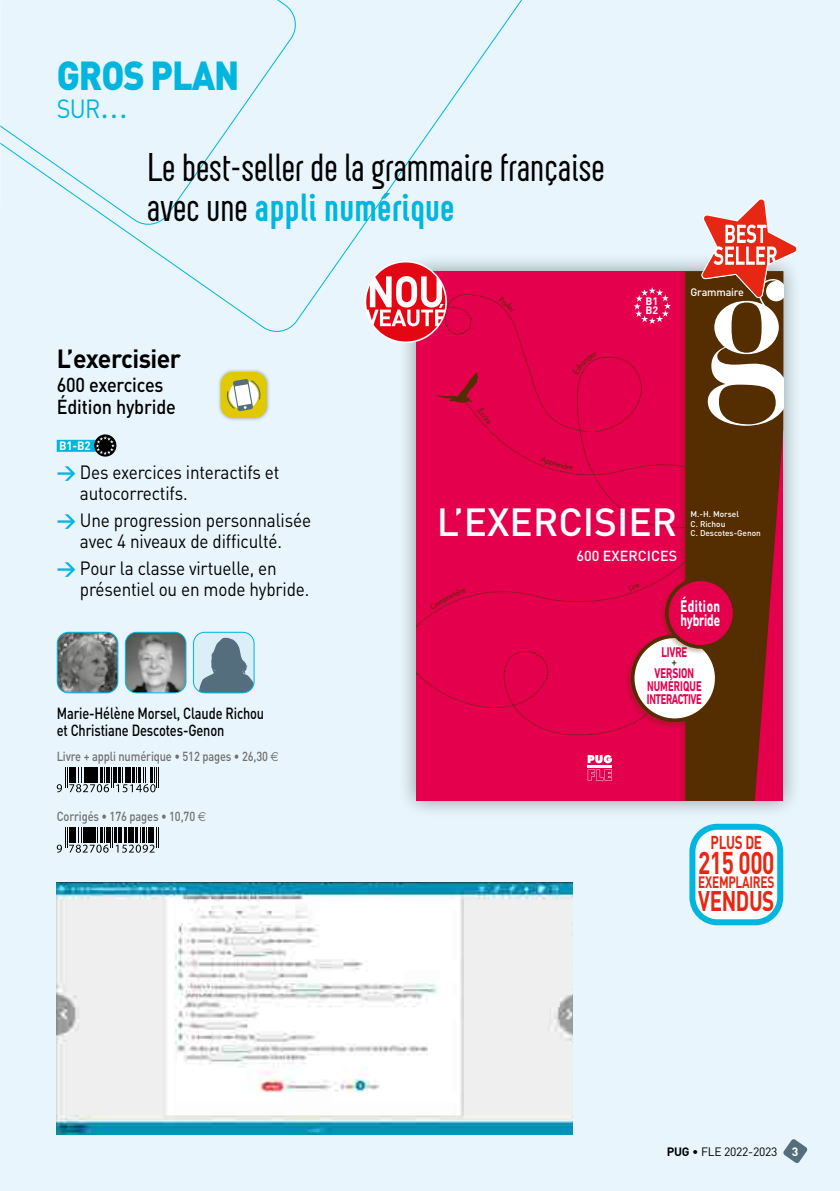
<style>
.page{position:relative;width:840px;height:1191px;background:#fff}
.page>*{position:absolute;margin:0;border:0;box-sizing:border-box;transform-origin:0 0}
.t1{font:40px/40px "Neubau";letter-spacing:-.03em;color:#000}
.t2{font:900 40px "DIN";letter-spacing:-.03em;color:#00b6df;scale:.9 1}
.t3{font:500 38.8px "DIN";color:#fff}
.t4{font:700 31px "DIN";letter-spacing:-.02em;color:#e52713;scale:.73 1}
.t5{font:700 28px "DIN";letter-spacing:-.02em;color:#e52713;scale:.73 1}
.t6{font:700 26px "DIN";letter-spacing:-.02em;color:#000;scale:.95 1}
.t7{font:26px "DIN";color:#00b6df;scale:.9 1}
.t8{font:500 20px/22px "DIN";letter-spacing:-.01em;color:#000;scale:.9 1}
.t9{font:19px/21px "DIN";letter-spacing:-.01em;color:#000;scale:.9 1}
.t10{font:700 18.4px "DIN";letter-spacing:-.02em;color:#e52713;scale:.73 1}
.t11{font:700 17.2px/14.4px "DIN Next LT Pro";letter-spacing:.01em;color:#fff;scale:.7 1}
.t12{font:700 16.2px "DIN";letter-spacing:-.02em;color:#e52713;scale:.73 1}
.t13{font:500 16px/17px "DIN";letter-spacing:-.01em;color:#000;scale:.8 1}
.t14{font:700 14.4px/13.2px "DIN Next LT Pro";letter-spacing:-.005em;color:#e5004d;text-align:center;scale:.7 1}
.t15{font:500 14.4px "DIN";color:#fff}
.t16{font:500 13px "DIN";letter-spacing:-.01em;color:#706f6f;scale:.85 1}
.t17{font:12px "DIN";letter-spacing:-.02em;color:#000}
.t18{font:700 12px "DIN";color:#fff;scale:.95 1}
.t19{font:500 11.4px "DIN Next LT Pro";color:#542d00;scale:.9 1}
.t20{font:500 10.8px "DIN";letter-spacing:-.02em;color:#fff}
.t21{font:700 10.6px/9.4px "DIN";color:#fff}
.t22{font:500 8.2px/9.4px "DIN";color:#fff}
.s1{font-family:"Neubau";font-size:40px}
.s2{font-weight:700;color:#00b6df}
.s3{font-family:"Euro Sans";font-weight:400}
.s4{font-weight:700}
.s5{font-weight:700;color:#fff}
</style>
<div class="page">
<div style="left:0;top:0;width:839px;height:1191px;background:#e8f5fc"></div>
<svg style="left:783px;top:1139px;width:24px;height:24px"></svg>
<img style="left:57px;top:883px;width:515px;height:251px">
<svg style="left:57px;top:767px;width:102px;height:25px"></svg>
<svg style="left:57px;top:827px;width:100px;height:25px"></svg>
<div style="left:397px;top:253px;width:404px;height:566px;background:#000;opacity:.4"></div>
<div style="left:416px;top:272px;width:366px;height:528px;background:#e5004d"></div>
<div style="left:685px;top:740px;width:75px;height:60px;background:#542d00"></div>
<svg style="left:587px;top:769px;width:24px;height:11px"></svg>
<hr style="left:587px;top:765px;width:24px;height:2px;background:#fff">
<svg style="left:587px;top:755px;width:24px;height:8px"></svg>
<div style="left:692px;top:826px;width:87px;height:96px;background:#fff;border-radius:25px"></div>
<div style="left:689px;top:823px;width:93px;height:102px;border:6px solid #00b6df;border-radius:25px"></div>
<div style="left:217px;top:369px;width:53px;height:52px;background:#000;opacity:.3"></div>
<div style="left:220px;top:372px;width:46px;height:46px;background:#e1c900;border-radius:13px"></div>
<svg style="left:226px;top:379px;width:35px;height:32px"></svg>
<svg style="left:0;top:0;width:522px;height:332px"></svg>
<img style="left:125px;top:632px;width:61px;height:61px">
<div style="left:125px;top:632px;width:61px;height:61px;border:1px solid #00b6df;border-radius:11px"></div>
<img style="left:57px;top:632px;width:61px;height:61px">
<div style="left:57px;top:632px;width:61px;height:61px;border:1px solid #00b6df;border-radius:11px"></div>
<div style="left:57px;top:440px;width:43px;height:12px;background:#00b6df"></div>
<svg style="left:94px;top:434px;width:22px;height:22px"></svg>
<svg style="left:96px;top:436px;width:19px;height:19px"></svg>
<div style="left:193px;top:632px;width:61px;height:61px;background:#dbeff8;border-radius:12px"></div>
<svg style="left:199px;top:637px;width:54px;height:57px"></svg>
<div style="left:193px;top:632px;width:61px;height:61px;border:1px solid #00b6df;border-radius:11px"></div>
<svg style="left:366px;top:197px;width:431px;height:543px"></svg>
<h1 class="t2" style="left:57px;top:49px;width:204px">GROS PLAN</h1>
<h3 class="t7" style="left:57px;top:93px;width:81px">SUR<span class="s1">…</span></h3>
<h1 class="t1" style="left:146px;top:147px;width:460px">Le best-seller de la grammaire française avec une <span class="s2">appli numérique</span></h1>
<h3 class="t6" style="left:57px;top:341px;width:132px">L’exercisier</h3>
<p class="t8" style="left:57px;top:373px;width:134px">600 exercices<br>Édition hybride</p>
<p class="t18" style="left:59px;top:438px;width:34px">B1-B2</p>
<p class="t21" style="left:645px;top:296px;width:14px">B1<br>B2</p>
<p class="t20" style="left:690px;top:285px;width:55px">Grammaire</p>
<p class="t9" style="left:80px;top:462px;width:223px;text-indent:-23px"><span class="s2">&gt;</span> Des exercices interactifs et autocorrectifs.</p>
<p class="t9" style="left:57px;top:509px;width:284px;text-align:center"><span class="s2">&gt;</span> Une progression personnalisée avec 4 niveaux de difficulté.</p>
<p class="t9" style="left:80px;top:557px;width:256px;text-indent:-23px"><span class="s2">&gt;</span> Pour la classe virtuelle, en présentiel ou en mode hybride.</p>
<p class="t13" style="left:57px;top:703px;width:261px">Marie-Hélène Morsel, Claude Richou et Christiane Descotes-Genon</p>
<p class="t16" style="left:57px;top:748px;width:263px">Livre + appli numérique • 512 pages • 26,30 <span class="s3">€</span></p>
<p class="t16" style="left:57px;top:808px;width:177px">Corrigés • 176 pages • 10,70 <span class="s3">€</span></p>
<h2 class="t3" style="left:436px;top:497px;width:242px">L’EXERCISIER</h2>
<p class="t15" style="left:576px;top:546px;width:102px">600 EXERCICES</p>
<p class="t22" style="left:690px;top:509px;width:50px">M.-H. Morsel<br>C. Richou</p>
<p class="t22" style="left:690px;top:528px;width:72px">C. Descotes-Genon</p>
<p class="t11" style="left:680px;top:600px;width:58px">Édition hybride</p>
<p class="t14" style="left:661px;top:647px;width:38px">LIVRE</p>
<p class="t19" style="left:671px;top:655px;width:8px">+</p>
<p class="t14" style="left:646px;top:667px;width:80px">VERSION<br>NUMÉRIQUE<br>INTERACTIVE</p>
<p class="t10" style="left:710px;top:830px;width:72px">PLUS DE</p>
<p class="t12" style="left:697px;top:872px;width:106px">EXEMPLAIRES</p>
<h3 class="t4" style="left:697px;top:842px;width:106px">215 000</h3>
<h3 class="t5" style="left:697px;top:882px;width:106px">VENDUS</h3>
<p class="t17" style="left:666px;top:1144px;width:133px"><span class="s4">PUG</span> • FLE 2022-2023 <span class="s5">3</span></p>
</div>
